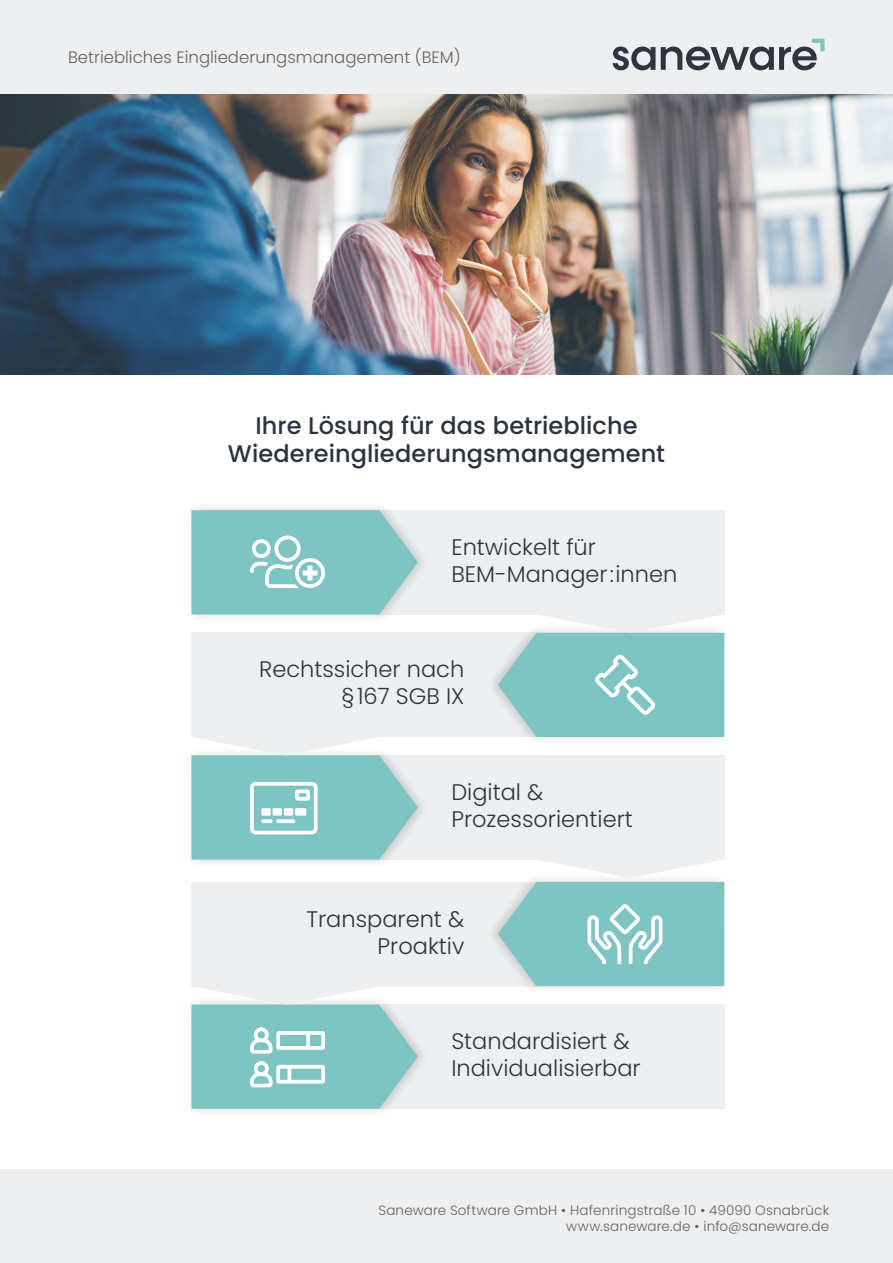
<style>
.page{position:relative;width:893px;height:1263px;background:#fff}
.page>*{position:absolute;margin:0;border:0;box-sizing:border-box;transform-origin:0 0}
.t1{font:300 60px "Font Awesome 5 Pro";color:#fff}
.t2{font:500 24px/28.8px "Poppins";letter-spacing:.005em;color:#2d343e;text-align:center}
.t3{font:300 22.5px/27px "Poppins";color:#2d343e}
.t4{font:300 16.5px "Poppins";color:#646363}
.t5{font:300 13.5px/16.2px "Poppins";letter-spacing:.01em;color:#646363;text-align:right}
.s1{font-weight:400}
</style>
<div class="page">
<img style="left:0;top:94px;width:893px;height:280px">
<div style="left:191px;top:633px;width:350px;height:104px;background:#edeff0"></div>
<div style="left:375px;top:755px;width:349px;height:104px;background:#edeff0"></div>
<div style="left:375px;top:1004px;width:349px;height:104px;background:#edeff0"></div>
<div style="left:191px;top:882px;width:350px;height:104px;background:#edeff0"></div>
<div style="left:375px;top:510px;width:349px;height:104px;background:#edeff0"></div>
<div style="left:186px;top:501px;width:244px;height:122px;background:#000;opacity:.16"></div>
<div style="left:486px;top:623px;width:243px;height:123px;background:#000;opacity:.16"></div>
<div style="left:186px;top:995px;width:244px;height:123px;background:#f7f7f7"></div>
<div style="left:486px;top:872px;width:243px;height:123px;background:#000;opacity:.16"></div>
<div style="left:186px;top:746px;width:244px;height:122px;background:#f4f4f4"></div>
<div style="left:0;top:0;width:893px;height:94px;background:#edeff0"></div>
<svg style="left:613px;top:47px;width:42px;height:23px"></svg>
<svg style="left:661px;top:39px;width:163px;height:31px"></svg>
<div style="left:0;top:1169px;width:893px;height:94px;background:#edeff0"></div>
<svg style="left:191px;top:510px;width:227px;height:104px;background:#86c7c6"></svg>
<svg style="left:498px;top:614px;width:226px;height:123px;background:#96cecd"></svg>
<svg style="left:191px;top:737px;width:227px;height:123px;background:#96cecd"></svg>
<svg style="left:498px;top:859px;width:226px;height:127px"></svg>
<svg style="left:191px;top:986px;width:227px;height:123px;background:#96cecd"></svg>
<p class="t4" style="left:68px;top:48px;width:394px">Betriebliches Eingliederungsmanagement (BEM)</p>
<p class="t2" style="left:228px;top:411px;width:439px">Ihre Lösung für das betriebliche<br>Wiedereingliederungsmanagement</p>
<p class="t3" style="left:451px;top:533px;width:227px">Entwickelt für<br>BEM-Manager:innen</p>
<p class="t3" style="left:259px;top:656px;width:207px;text-align:right">Rechtssicher nach §167 SGB IX</p>
<h1 class="t1" style="left:250px;top:778px;width:69px">▼□■▼</h1>
<p class="t3" style="left:451px;top:778px;width:183px">Digital &amp;<br>Prozessorientiert</p>
<p class="t3" style="left:306px;top:905px;width:159px;text-align:right">Transparent &amp;<br>Proaktiv</p>
<p class="t3" style="left:451px;top:1028px;width:191px">Standardisiert &amp;<br>Individualisierbar</p>
<p class="t5" style="left:378px;top:1202px;width:452px">Saneware Software GmbH <span class="s1">•</span> Hafenringstraße 10 <span class="s1">•</span> 49090 Osnabrück www.saneware.de <span class="s1">•</span> info@saneware.de</p>
</div>
